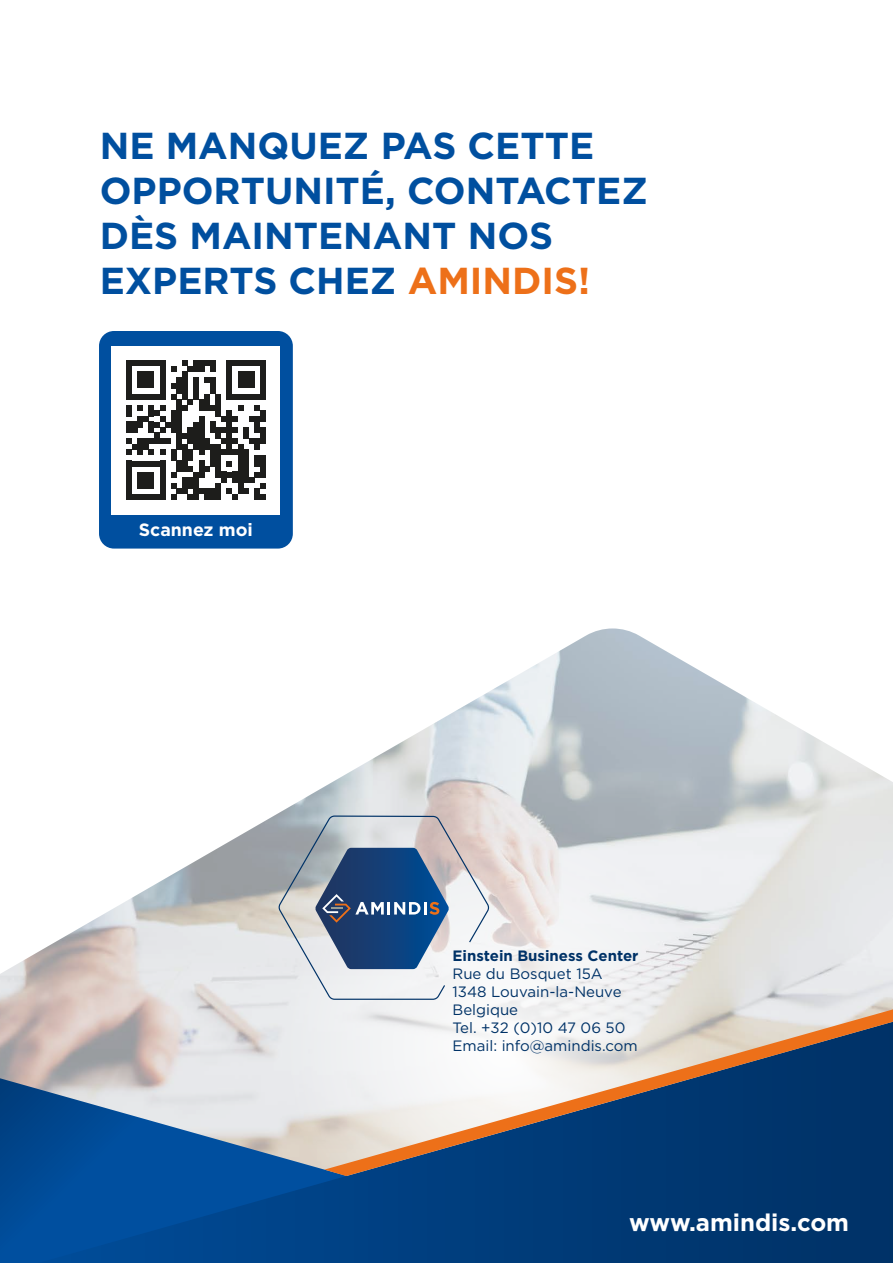
<style>
.page{position:relative;width:893px;height:1263px;background:#fff}
.page>*{position:absolute;margin:0;border:0;box-sizing:border-box;transform-origin:0 0}
.t1{font:700 37.5px/45px "Gotham";color:#004f9f}
.t2{font:700 24px "Gotham";color:#fff}
.t3{font:700 17.7px "Gotham";color:#fff}
.t4{font:15px/18px "Gotham";color:#003267}
.t5{font:700 15px "Gotham";color:#003267}
.s1{color:#ed7019}
</style>
<div class="page">
<img style="left:0;top:628px;width:893px;height:450px">
<svg style="left:281px;top:823px;width:447px;height:199px"></svg>
<svg style="left:0;top:1078px;width:38px;height:185px"></svg>
<svg style="left:38px;top:1022px;width:855px;height:241px"></svg>
<svg style="left:324px;top:1009px;width:569px;height:167px"></svg>
<svg style="left:279px;top:815px;width:210px;height:185px"></svg>
<div style="left:99px;top:331px;width:194px;height:218px;background:#004f9f;border-radius:15px"></div>
<div style="left:112px;top:346px;width:168px;height:168px;background:#fff"></div>
<div style="left:126px;top:360px;width:6px;height:34px;background:#1d1d1b"></div>
<div style="left:126px;top:461px;width:6px;height:11px;background:#1d1d1b"></div>
<div style="left:126px;top:472px;width:6px;height:17px;background:#1d1d1b"></div>
<div style="left:126px;top:489px;width:6px;height:11px;background:#1d1d1b"></div>
<div style="left:137px;top:372px;width:6px;height:16px;background:#1d1d1b"></div>
<div style="left:137px;top:472px;width:6px;height:17px;background:#1d1d1b"></div>
<div style="left:143px;top:372px;width:6px;height:16px;background:#1d1d1b"></div>
<div style="left:143px;top:472px;width:6px;height:17px;background:#1d1d1b"></div>
<div style="left:149px;top:372px;width:5px;height:16px;background:#1d1d1b"></div>
<div style="left:149px;top:472px;width:5px;height:17px;background:#1d1d1b"></div>
<svg style="left:132px;top:360px;width:28px;height:6px"></svg>
<svg style="left:132px;top:494px;width:28px;height:6px"></svg>
<div style="left:160px;top:360px;width:5px;height:34px;background:#1d1d1b"></div>
<svg style="left:126px;top:394px;width:39px;height:5px"></svg>
<div style="left:160px;top:461px;width:5px;height:11px;background:#1d1d1b"></div>
<div style="left:160px;top:472px;width:5px;height:17px;background:#1d1d1b"></div>
<div style="left:160px;top:489px;width:5px;height:11px;background:#1d1d1b"></div>
<svg style="left:171px;top:366px;width:5px;height:6px"></svg>
<svg style="left:171px;top:383px;width:5px;height:5px"></svg>
<svg style="left:171px;top:394px;width:5px;height:5px"></svg>
<svg style="left:126px;top:405px;width:50px;height:61px"></svg>
<svg style="left:171px;top:472px;width:5px;height:5px"></svg>
<div style="left:176px;top:377px;width:6px;height:17px;background:#1d1d1b"></div>
<div style="left:176px;top:399px;width:6px;height:23px;background:#1d1d1b"></div>
<div style="left:176px;top:422px;width:6px;height:28px;background:#1d1d1b"></div>
<div style="left:176px;top:461px;width:6px;height:11px;background:#1d1d1b"></div>
<div style="left:182px;top:372px;width:6px;height:22px;background:#1d1d1b"></div>
<svg style="left:182px;top:433px;width:6px;height:5px"></svg>
<div style="left:182px;top:444px;width:6px;height:11px;background:#1d1d1b"></div>
<div style="left:182px;top:455px;width:6px;height:17px;background:#1d1d1b"></div>
<div style="left:182px;top:477px;width:6px;height:12px;background:#1d1d1b"></div>
<svg style="left:182px;top:360px;width:11px;height:12px"></svg>
<div style="left:188px;top:427px;width:5px;height:17px;background:#1d1d1b"></div>
<svg style="left:188px;top:450px;width:5px;height:22px"></svg>
<div style="left:188px;top:477px;width:5px;height:12px;background:#1d1d1b"></div>
<svg style="left:171px;top:483px;width:22px;height:17px"></svg>
<div style="left:193px;top:360px;width:6px;height:12px;background:#1d1d1b"></div>
<div style="left:193px;top:377px;width:6px;height:17px;background:#1d1d1b"></div>
<div style="left:193px;top:422px;width:6px;height:28px;background:#1d1d1b"></div>
<div style="left:193px;top:472px;width:6px;height:17px;background:#1d1d1b"></div>
<div style="left:193px;top:489px;width:6px;height:11px;background:#1d1d1b"></div>
<div style="left:199px;top:360px;width:5px;height:12px;background:#1d1d1b"></div>
<svg style="left:182px;top:394px;width:22px;height:28px"></svg>
<div style="left:199px;top:422px;width:5px;height:33px;background:#1d1d1b"></div>
<div style="left:199px;top:461px;width:5px;height:11px;background:#1d1d1b"></div>
<svg style="left:199px;top:489px;width:5px;height:5px"></svg>
<svg style="left:204px;top:360px;width:6px;height:6px"></svg>
<svg style="left:204px;top:377px;width:6px;height:6px"></svg>
<div style="left:204px;top:394px;width:6px;height:17px;background:#1d1d1b"></div>
<div style="left:204px;top:438px;width:6px;height:12px;background:#1d1d1b"></div>
<div style="left:204px;top:489px;width:6px;height:11px;background:#1d1d1b"></div>
<div style="left:210px;top:360px;width:5px;height:12px;background:#1d1d1b"></div>
<div style="left:210px;top:377px;width:5px;height:17px;background:#1d1d1b"></div>
<svg style="left:210px;top:405px;width:5px;height:6px"></svg>
<div style="left:210px;top:422px;width:5px;height:11px;background:#1d1d1b"></div>
<div style="left:210px;top:444px;width:5px;height:11px;background:#1d1d1b"></div>
<div style="left:210px;top:455px;width:5px;height:11px;background:#1d1d1b"></div>
<div style="left:210px;top:489px;width:5px;height:11px;background:#1d1d1b"></div>
<div style="left:215px;top:394px;width:6px;height:22px;background:#1d1d1b"></div>
<div style="left:215px;top:427px;width:6px;height:11px;background:#1d1d1b"></div>
<div style="left:215px;top:444px;width:6px;height:11px;background:#1d1d1b"></div>
<div style="left:215px;top:455px;width:6px;height:17px;background:#1d1d1b"></div>
<svg style="left:199px;top:466px;width:22px;height:11px"></svg>
<svg style="left:215px;top:483px;width:6px;height:6px"></svg>
<div style="left:215px;top:489px;width:6px;height:11px;background:#1d1d1b"></div>
<div style="left:221px;top:472px;width:6px;height:11px;background:#1d1d1b"></div>
<div style="left:227px;top:360px;width:5px;height:34px;background:#1d1d1b"></div>
<div style="left:227px;top:422px;width:5px;height:33px;background:#1d1d1b"></div>
<svg style="left:227px;top:461px;width:5px;height:5px"></svg>
<div style="left:238px;top:372px;width:5px;height:16px;background:#1d1d1b"></div>
<svg style="left:221px;top:405px;width:22px;height:39px"></svg>
<div style="left:238px;top:444px;width:5px;height:11px;background:#1d1d1b"></div>
<div style="left:238px;top:455px;width:5px;height:17px;background:#1d1d1b"></div>
<div style="left:243px;top:372px;width:6px;height:16px;background:#1d1d1b"></div>
<div style="left:243px;top:427px;width:6px;height:11px;background:#1d1d1b"></div>
<svg style="left:221px;top:450px;width:28px;height:5px"></svg>
<div style="left:243px;top:455px;width:6px;height:17px;background:#1d1d1b"></div>
<div style="left:249px;top:372px;width:5px;height:16px;background:#1d1d1b"></div>
<svg style="left:249px;top:438px;width:5px;height:6px"></svg>
<svg style="left:232px;top:360px;width:28px;height:6px"></svg>
<svg style="left:249px;top:405px;width:11px;height:17px"></svg>
<div style="left:254px;top:422px;width:6px;height:11px;background:#1d1d1b"></div>
<div style="left:254px;top:438px;width:6px;height:12px;background:#1d1d1b"></div>
<div style="left:254px;top:455px;width:6px;height:11px;background:#1d1d1b"></div>
<div style="left:260px;top:360px;width:6px;height:34px;background:#1d1d1b"></div>
<svg style="left:227px;top:394px;width:39px;height:5px"></svg>
<div style="left:260px;top:411px;width:6px;height:11px;background:#1d1d1b"></div>
<div style="left:260px;top:427px;width:6px;height:17px;background:#1d1d1b"></div>
<div style="left:260px;top:455px;width:6px;height:17px;background:#1d1d1b"></div>
<svg style="left:227px;top:472px;width:39px;height:28px"></svg>
<h1 class="t1" style="left:100px;top:123px;width:550px">NE MANQUEZ PAS CETTE<br>OPPORTUNITÉ, CONTACTEZ<br>DÈS MAINTENANT NOS<br>EXPERTS CHEZ <span class="s1">AMINDIS!</span></h1>
<p class="t3" style="left:139px;top:518px;width:116px">Scannez moi</p>
<p class="t5" style="left:452px;top:945px;width:187px">Einstein Business Center</p>
<p class="t4" style="left:452px;top:964px;width:187px">Rue du Bosquet 15A<br>1348 Louvain-la-Neuve<br>Belgique<br>Tel. +32 (0)10 47 06 50<br>Email: info@amindis.com</p>
<h2 class="t2" style="left:629px;top:1206px;width:221px">www.amindis.com</h2>
</div>
